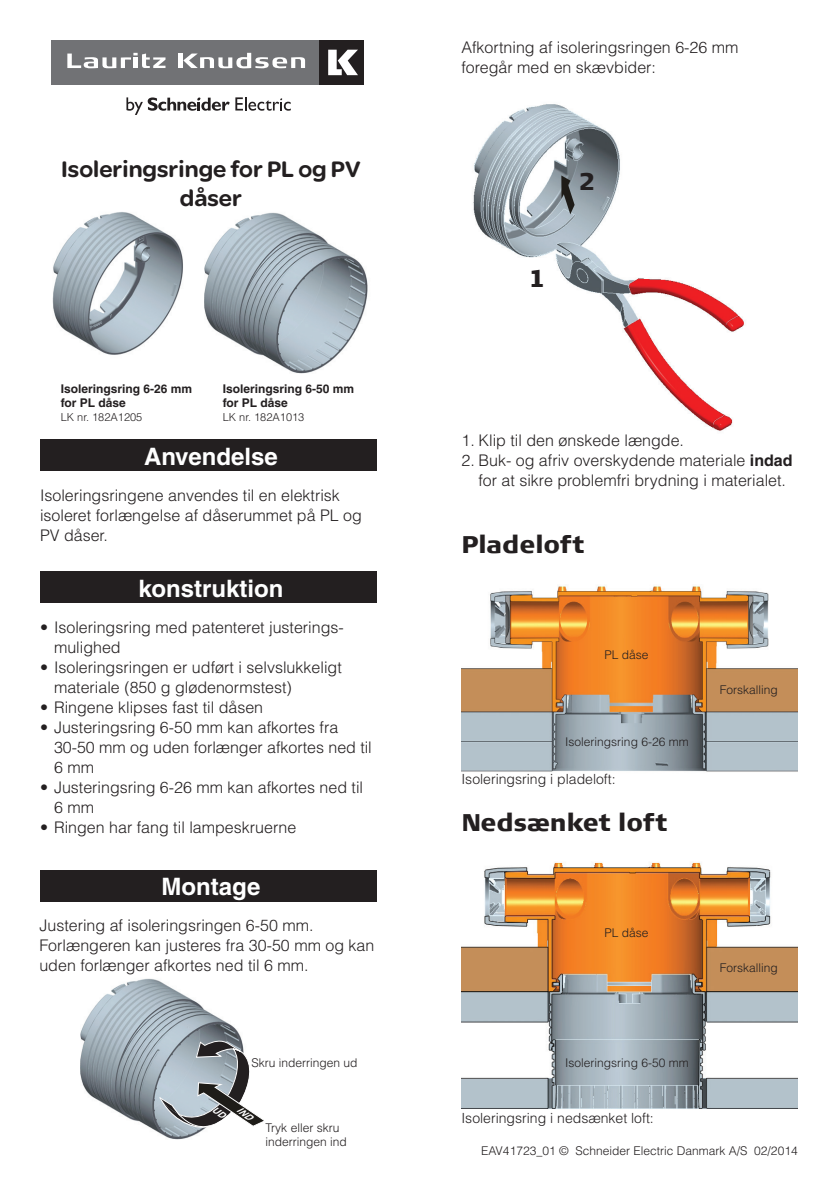
<style>
.page{position:relative;width:840px;height:1191px;background:#fff}
.page>*{position:absolute;margin:0;border:0;box-sizing:border-box;transform-origin:0 0}
.t1{font:700 24px "Helvetica";color:#fff}
.t2{font:900 24px/28.8px "SE Optimist";color:#231f20;text-align:center}
.t3{font:900 24px "Signa Column";color:#231f20}
.t4{font:300 16px/20px "Helvetica";color:#231f20}
.t5{font:300 14px "Helvetica";color:#231f20}
.t6{font:300 12px/14.4px "Helvetica";color:#231f20}
.t7{font:700 12px/14.4px "Helvetica";color:#231f20}
.t8{font:300 11px "Helvetica";color:#231f20}
.s1{font-weight:700}
</style>
<div class="page">
<img style="left:461px;top:862px;width:336px;height:247px">
<img style="left:473px;top:104px;width:271px;height:327px">
<div style="left:40px;top:440px;width:336px;height:31px;background:#231f20"></div>
<div style="left:40px;top:572px;width:336px;height:31px;background:#231f20"></div>
<div style="left:40px;top:870px;width:336px;height:31px;background:#231f20"></div>
<div style="left:51px;top:40px;width:268px;height:45px;background:#717275"></div>
<div style="left:319px;top:40px;width:45px;height:45px;background:#231f20"></div>
<svg style="left:67px;top:53px;width:98px;height:15px"></svg>
<div style="left:178px;top:54px;width:5px;height:14px;background:#fff"></div>
<svg style="left:183px;top:53px;width:122px;height:15px"></svg>
<svg style="left:328px;top:50px;width:30px;height:25px"></svg>
<svg style="left:235px;top:97px;width:56px;height:14px"></svg>
<svg style="left:126px;top:97px;width:103px;height:18px"></svg>
<img style="left:204px;top:212px;width:164px;height:162px">
<img style="left:80px;top:978px;width:162px;height:155px">
<img style="left:52px;top:212px;width:131px;height:143px">
<img style="left:461px;top:586px;width:336px;height:186px">
<svg style="left:561px;top:175px;width:13px;height:39px"></svg>
<svg style="left:159px;top:1039px;width:105px;height:101px"></svg>
<h1 class="t2" style="left:61px;top:154px;width:301px">Isoleringsringe for PL og PV dåser</h1>
<p class="t7" style="left:61px;top:381px;width:133px">Isoleringsring 6-26 mm for PL dåse</p>
<p class="t8" style="left:61px;top:410px;width:83px">LK nr. 182A1205</p>
<p class="t7" style="left:223px;top:381px;width:133px">Isoleringsring 6-50 mm for PL dåse</p>
<p class="t8" style="left:223px;top:410px;width:83px">LK nr. 182A1013</p>
<h1 class="t1" style="left:144px;top:441px;width:135px">Anvendelse</h1>
<p class="t4" style="left:40px;top:485px;width:323px">Isoleringsringene anvendes til en elektrisk isoleret forlængelse af dåserummet på PL og<br>PV dåser.</p>
<h1 class="t1" style="left:138px;top:573px;width:146px">konstruktion</h1>
<p class="t4" style="left:54px;top:617px;width:291px;text-indent:-14px">• Isoleringsring med patenteret justerings&shy;mulighed</p>
<p class="t4" style="left:54px;top:657px;width:289px;text-indent:-14px">• Isoleringsringen er udført i selvslukkeligt materiale (850 g glødenormstest)</p>
<p class="t4" style="left:40px;top:697px;width:224px">• Ringene klipses fast til dåsen</p>
<p class="t4" style="left:54px;top:717px;width:319px;text-indent:-14px">• Justeringsring 6-50 mm kan afkortes fra<br>30-50 mm og uden forlænger afkortes ned til<br>6 mm</p>
<p class="t4" style="left:54px;top:777px;width:310px;text-indent:-14px">• Justeringsring 6-26 mm kan afkortes ned til<br>6 mm</p>
<p class="t4" style="left:40px;top:817px;width:258px">• Ringen har fang til lampeskruerne</p>
<h1 class="t1" style="left:161px;top:872px;width:100px">Montage</h1>
<p class="t4" style="left:39px;top:915px;width:336px">Justering af isoleringsringen 6-50 mm.<br>Forlængeren kan justeres fra 30-50 mm og kan uden forlænger afkortes ned til 6 mm.</p>
<p class="t6" style="left:251px;top:1055px;width:108px">Skru inderringen ud</p>
<p class="t6" style="left:265px;top:1120px;width:83px">Tryk eller skru inderringen ind</p>
<p class="t4" style="left:461px;top:37px;width:278px">Afkortning af isoleringsringen 6-26 mm foregår med en skævbider:</p>
<h1 class="t3" style="left:529px;top:263px;width:18px">1</h1>
<h1 class="t3" style="left:579px;top:166px;width:18px">2</h1>
<p class="t4" style="left:461px;top:430px;width:224px">1. Klip til den ønskede længde.</p>
<p class="t4" style="left:478px;top:450px;width:315px;text-indent:-17px">2. Buk- og afriv overskydende materiale <span class="s1">indad </span>for at sikre problemfri brydning i materialet.</p>
<h1 class="t3" style="left:461px;top:530px;width:124px">Pladeloft</h1>
<p class="t6" style="left:604px;top:647px;width:46px">PL dåse</p>
<p class="t6" style="left:565px;top:734px;width:125px">Isoleringsring 6-26 mm</p>
<p class="t5" style="left:461px;top:770px;width:156px">Isoleringsring i pladeloft:</p>
<h1 class="t3" style="left:461px;top:807px;width:207px">Nedsænket loft</h1>
<p class="t6" style="left:719px;top:682px;width:60px">Forskalling</p>
<p class="t6" style="left:604px;top:925px;width:46px">PL dåse</p>
<p class="t6" style="left:719px;top:960px;width:60px">Forskalling</p>
<p class="t6" style="left:565px;top:1055px;width:125px">Isoleringsring 6-50 mm</p>
<p class="t5" style="left:461px;top:1109px;width:194px">Isoleringsring i nedsænket loft:</p>
<p class="t6" style="left:481px;top:1143px;width:318px">EAV41723_01 © Schneider Electric Danmark A/S 02/2014</p>
</div>
